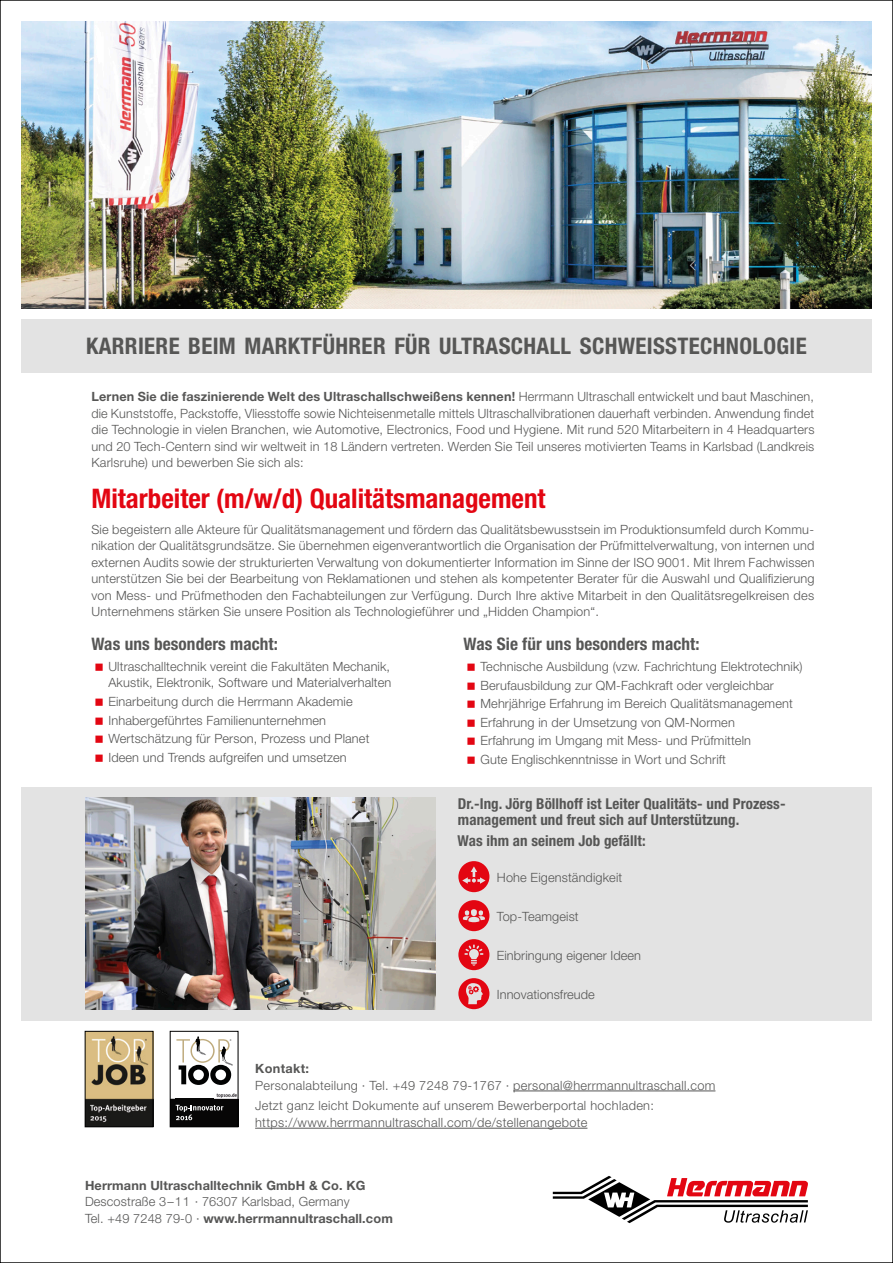
<style>
.page{position:relative;width:893px;height:1263px;background:#fff}
.page>*{position:absolute;margin:0;border:0;box-sizing:border-box;transform-origin:0 0}
.Fließtext{font:700 condensed 27px "Helvetica Neue LT Pro";color:#e30612}
.t1{font:700 condensed 22.95px "Helvetica Neue LT Pro";letter-spacing:.015em;color:#565655}
.Fließtext-2{font:700 condensed 17.25px "Helvetica Neue LT Pro";letter-spacing:.005em;color:#565655}
.Fließtext-3{font:700 condensed 15px/16.5px "Helvetica Neue LT Pro";letter-spacing:.005em;color:#565655}
.Fließtext-4{font:300 12.75px/16.5px "Helvetica Neue LT Pro";letter-spacing:.01em;color:#565655}
.t2{font:700 12.75px "Helvetica Neue LT Pro";letter-spacing:.01em;color:#565655}
.s1{font-weight:700}
.s2{font-weight:300}
</style>
<div class="page">
<div style="left:21px;top:787px;width:851px;height:233px;background:#e3e3e3"></div>
<img style="left:21px;top:21px;width:851px;height:287px">
<svg style="left:553px;top:1176px;width:255px;height:47px"></svg>
<div style="left:21px;top:319px;width:851px;height:53px;background:#e3e3e3"></div>
<hr style="left:513px;top:1090px;width:202px;height:1px;background:#565655">
<hr style="left:255px;top:1128px;width:332px;height:1px;background:#565655">
<img style="left:87px;top:1033px;width:64px;height:92px">
<div style="left:85px;top:1031px;width:68px;height:96px;border:1px solid #000"></div>
<svg style="left:172px;top:1036px;width:64px;height:63px"></svg>
<div style="left:170px;top:1099px;width:68px;height:28px;background:#070606"></div>
<svg style="left:176px;top:1105px;width:47px;height:15px"></svg>
<img style="left:215px;top:1092px;width:21px;height:6px">
<div style="left:170px;top:1031px;width:68px;height:96px;border:1px solid #000"></div>
<img style="left:85px;top:797px;width:351px;height:213px">
<svg style="left:458px;top:861px;width:31px;height:31px"></svg>
<svg style="left:458px;top:900px;width:31px;height:31px"></svg>
<svg style="left:458px;top:939px;width:31px;height:31px"></svg>
<svg style="left:458px;top:978px;width:31px;height:31px"></svg>
<p class="t1" style="left:86px;top:332px;width:722px">KARRIERE BEIM MARKTFÜHRER FÜR ULTRASCHALL SCHWEISSTECHNOLOGIE</p>
<p class="Fließtext-4" style="left:91px;top:388px;width:725px;text-align:justify"><span class="s1">Lernen Sie die faszinierende Welt des Ultraschallschweißens kennen!</span> Herrmann Ultraschall entwickelt und baut Maschinen, die Kunststoffe, Packstoffe, Vliesstoffe sowie Nichteisenmetalle mittels Ultraschallvibrationen dauerhaft verbinden. Anwendung findet die Technologie in vielen Branchen, wie Automotive, Electronics, Food und Hygiene. Mit rund 520 Mitarbeitern in 4 Headquarters und 20 Tech-Centern sind wir weltweit in 18 Ländern vertreten. Werden Sie Teil unseres motivierten Teams in Karlsbad (Landkreis Karlsruhe) und bewerben Sie sich als:</p>
<p class="Fließtext" style="left:91px;top:482px;width:456px">Mitarbeiter (m/w/d) Qualitätsmanagement</p>
<p class="Fließtext-4" style="left:91px;top:521px;width:725px;text-align:justify">Sie begeistern alle Akteure für Qualitätsmanagement und fördern das Qualitätsbewusstsein im Produktionsumfeld durch Kommu&shy;nikation der Qualitätsgrundsätze. Sie übernehmen eigenverantwortlich die Organisation der Prüfmittelverwaltung, von internen und externen Audits sowie der strukturierten Verwaltung von dokumentierter Information im Sinne der ISO 9001. Mit Ihrem Fachwissen unterstützen Sie bei der Bearbeitung von Reklamationen und stehen als kompetenter Berater für die Auswahl und Qualifizierung von Mess- und Prüfmethoden den Fachabteilungen zur Verfügung. Durch Ihre aktive Mitarbeit in den Qualitätsregelkreisen des Unternehmens stärken Sie unsere Position als Technologieführer und „Hidden Champion“.</p>
<p class="Fließtext-2" style="left:91px;top:634px;width:188px">Was uns besonders macht:</p>
<p class="Fließtext-4" style="left:108px;top:658px;width:284px">Ultraschalltechnik vereint die Fakultäten Mechanik,<br>Akustik, Elektronik, Software und Materialverhalten</p>
<p class="Fließtext-4" style="left:108px;top:693px;width:246px">Einarbeitung durch die Herrmann Akademie</p>
<p class="Fließtext-4" style="left:108px;top:712px;width:219px">Inhabergeführtes Familienunternehmen</p>
<p class="Fließtext-4" style="left:108px;top:730px;width:263px">Wertschätzung für Person, Prozess und Planet</p>
<p class="Fließtext-4" style="left:108px;top:749px;width:240px">Ideen und Trends aufgreifen und umsetzen</p>
<p class="Fließtext-2" style="left:463px;top:634px;width:238px">Was Sie für uns besonders macht:</p>
<p class="Fließtext-4" style="left:480px;top:658px;width:324px">Technische Ausbildung (vzw. Fachrichtung Elektrotechnik)</p>
<p class="Fließtext-4" style="left:480px;top:676px;width:295px">Berufausbildung zur QM-Fachkraft oder vergleichbar</p>
<p class="Fließtext-4" style="left:480px;top:695px;width:314px">Mehrjährige Erfahrung im Bereich Qualitätsmanagement</p>
<p class="Fließtext-4" style="left:480px;top:714px;width:256px">Erfahrung in der Umsetzung von QM-Normen</p>
<p class="Fließtext-4" style="left:480px;top:732px;width:272px">Erfahrung im Umgang mit Mess- und Prüfmitteln</p>
<p class="Fließtext-4" style="left:480px;top:751px;width:247px">Gute Englischkenntnisse in Wort und Schrift</p>
<p class="Fließtext-3" style="left:458px;top:795px;width:329px">Dr.-Ing. Jörg Böllhoff ist Leiter Qualitäts- und Prozess&shy;management und freut sich auf Unterstützung.</p>
<p class="Fließtext-3" style="left:457px;top:832px;width:190px">Was ihm an seinem Job gefällt:</p>
<p class="Fließtext-4" style="left:497px;top:869px;width:127px">Hohe Eigenständigkeit</p>
<p class="Fließtext-4" style="left:497px;top:908px;width:83px">Top-Teamgeist</p>
<p class="Fließtext-4" style="left:497px;top:947px;width:146px">Einbringung eigener Ideen</p>
<p class="Fließtext-4" style="left:497px;top:986px;width:99px">Innovationsfreude</p>
<p class="Fließtext-4" style="left:255px;top:1060px;width:462px"><span class="s1">Kontakt:<br></span>Personalabteilung · Tel. +49 7248 79-1767 · personal@herrmannultraschall.com</p>
<p class="Fließtext-4" style="left:255px;top:1097px;width:400px">Jetzt ganz leicht Dokumente auf unserem Bewerberportal hochladen: https://www.herrmannultraschall.com/de/stellenangebote</p>
<p class="t2" style="left:85px;top:1177px;width:282px">Herrmann Ultraschalltechnik GmbH &amp; Co. KG</p>
<p class="Fließtext-4" style="left:85px;top:1193px;width:266px">Descostraße 3–11 · 76307 Karlsbad, Germany</p>
<p class="t2" style="left:85px;top:1210px;width:309px"><span class="s2">Tel. +49 7248 79-0 ·</span> www.herrmannultraschall.com</p>
</div>
